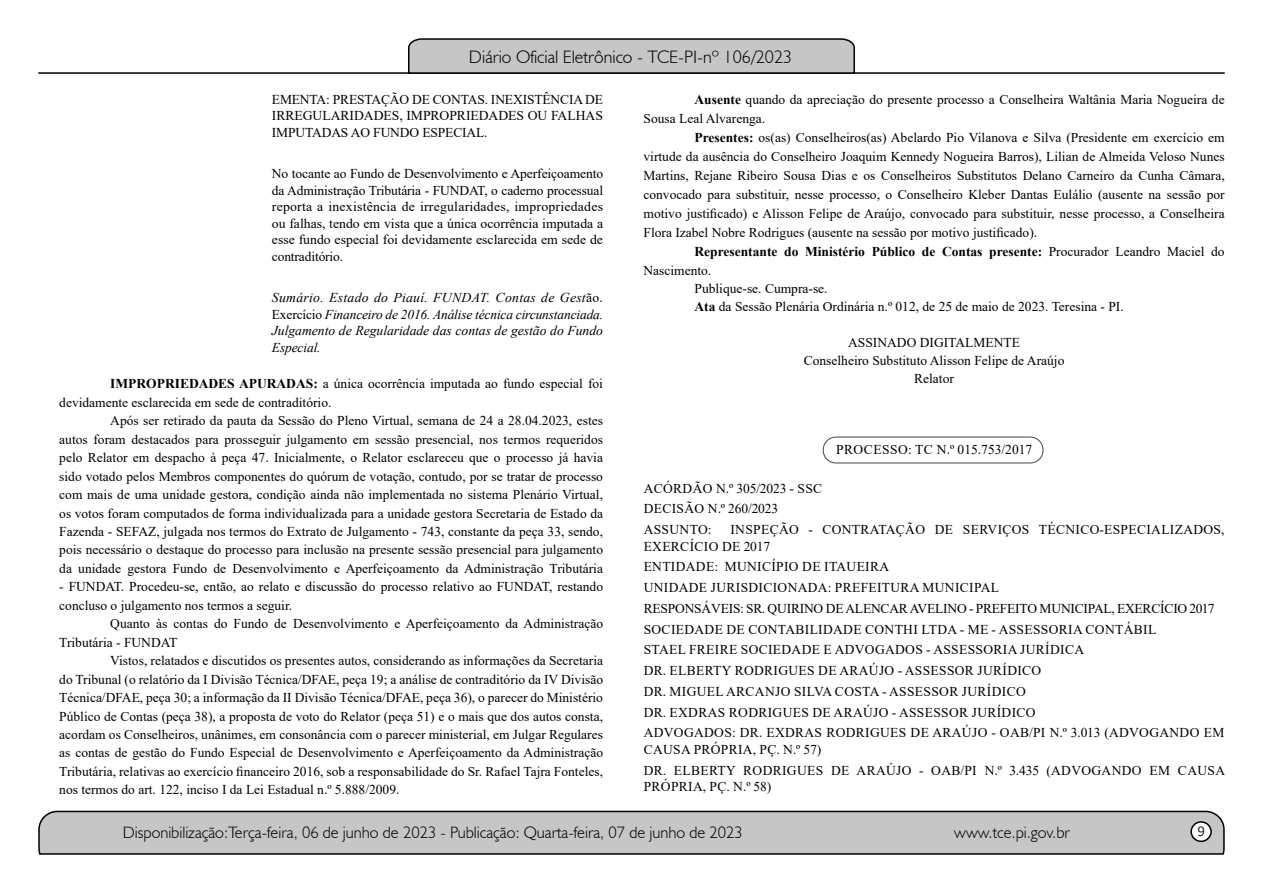
<style>
.page{position:relative;width:1263px;height:893px;background:#fff}
.page>*{position:absolute;margin:0;border:0;box-sizing:border-box;transform-origin:0 0}
.t1{font:300 18px "Humanist 521 BT";color:#000}
.t2{font:300 16.5px "Humanist 521 BT";color:#000}
.t3{font:15px "Calibri";color:#212d4c}
.t4{font:13.5px/18.5px "Times New Roman";color:#000;text-align:justify}
.t5{font:13.5px/20.7px "Times New Roman";letter-spacing:.025em;color:#000}
.t6{font:italic 13.5px/16.5px "Times New Roman";letter-spacing:-.005em;color:#000;text-align:justify}
.t7{font:700 13.5px "Times New Roman";color:#000}
.t8{font:13.5px "Times New Roman";letter-spacing:.035em;color:#000}
.s1{font-style:normal}
.s2{font-weight:700}
.s3{font-weight:400}
</style>
<div class="page">
<svg style="left:38px;top:810px;width:1187px;height:45px;background:#b9b9b9"></svg>
<div style="left:1191px;top:822px;width:20px;height:19px;background:#fff;border-radius:50%"></div>
<div style="left:1190px;top:821px;width:22px;height:21px;border:2px solid #000;border-radius:50%"></div>
<hr style="left:38px;top:72px;width:1187px;height:2px;background:#000">
<svg style="left:407px;top:38px;width:449px;height:36px;background:#b4b4b4"></svg>
<div style="left:823px;top:437px;width:220px;height:27px;border:1px solid #575756;border-radius:13px"></div>
<h1 class="t1" style="left:469px;top:46px;width:325px">Diário Oficial Eletrônico - TCE-PI-nº 106/2023</h1>
<p class="t4" style="left:272px;top:91px;width:333px;line-height:16.5px">EMENTA: PRESTAÇÃO DE CONTAS. INEXISTÊNCIA DE IRREGULARIDADES, IMPROPRIEDADES OU FALHAS IMPUTADAS AO FUNDO ESPECIAL.</p>
<p class="t4" style="left:272px;top:165px;width:333px;line-height:16.5px">No tocante ao Fundo de Desenvolvimento e Aperfeiçoamento da Administração Tributária - FUNDAT, o caderno processual reporta a inexistência de irregularidades, impropriedades ou falhas, tendo em vista que a única ocorrência imputada a esse fundo especial foi devidamente esclarecida em sede de contraditório.</p>
<p class="t6" style="left:272px;top:289px;width:333px">Sumário. Estado do Piauí. FUNDAT. Contas de Gest<span class="s1">ão.<br>Exercício</span> Financeiro de 2016. Análise técnica circunstanciada.<br>Julgamento de Regularidade das contas de gestão do Fundo Especial.</p>
<p class="t4" style="left:59px;top:374px;width:545px;text-indent:51px"><span class="s2">IMPROPRIEDADES APURADAS:</span> a única ocorrência imputada ao fundo especial foi devidamente esclarecida em sede de contraditório.</p>
<p class="t4" style="left:59px;top:411px;width:545px;text-indent:51px">Após ser retirado da pauta da Sessão do Pleno Virtual, semana de 24 a 28.04.2023, estes autos foram destacados para prosseguir julgamento em sessão presencial, nos termos requeridos pelo Relator em despacho à peça 47. Inicialmente, o Relator esclareceu que o processo já havia sido votado pelos Membros componentes do quórum de votação, contudo, por se tratar de processo com mais de uma unidade gestora, condição ainda não implementada no sistema Plenário Virtual, os votos foram computados de forma individualizada para a unidade gestora Secretaria de Estado da Fazenda - SEFAZ, julgada nos termos do Extrato de Julgamento - 743, constante da peça 33, sendo, pois necessário o destaque do processo para inclusão na presente sessão presencial para julgamento da unidade gestora Fundo de Desenvolvimento e Aperfeiçoamento da Administração Tributária</p>
<p class="t4" style="left:59px;top:577px;width:545px">- FUNDAT. Procedeu-se, então, ao relato e discussão do processo relativo ao FUNDAT, restando concluso o julgamento nos termos a seguir.</p>
<p class="t4" style="left:59px;top:614px;width:545px;text-indent:51px">Quanto às contas do Fundo de Desenvolvimento e Aperfeiçoamento da Administração<br>Tributária - FUNDAT</p>
<p class="t4" style="left:59px;top:651px;width:545px;text-indent:51px">Vistos, relatados e discutidos os presentes autos, considerando as informações da Secretaria do Tribunal (o relatório da I Divisão Técnica/DFAE, peça 19; a análise de contraditório da IV Divisão Técnica/DFAE, peça 30; a informação da II Divisão Técnica/DFAE, peça 36), o parecer do Ministério Público de Contas (peça 38), a proposta de voto do Relator (peça 51) e o mais que dos autos consta, acordam os Conselheiros, unânimes, em consonância com o parecer ministerial, em Julgar Regulares as contas de gestão do Fundo Especial de Desenvolvimento e Aperfeiçoamento da Administração Tributária, relativas ao exercício financeiro 2016, sob a responsabilidade do Sr. Rafael Tajra Fonteles, nos termos do art. 122, inciso I da Lei Estadual n.º 5.888/2009.</p>
<p class="t4" style="left:643px;top:89px;width:583px;line-height:19px;text-indent:51px"><span class="s2">Ausente</span> quando da apreciação do presente processo a Conselheira Waltânia Maria Nogueira de<br>Sousa Leal Alvarenga.</p>
<p class="t4" style="left:643px;top:127px;width:583px;line-height:19px;text-indent:51px"><span class="s2">Presentes:</span> os(as) Conselheiros(as) Abelardo Pio Vilanova e Silva (Presidente em exercício em virtude da ausência do Conselheiro Joaquim Kennedy Nogueira Barros), Lilian de Almeida Veloso Nunes Martins, Rejane Ribeiro Sousa Dias e os Conselheiros Substitutos Delano Carneiro da Cunha Câmara, convocado para substituir, nesse processo, o Conselheiro Kleber Dantas Eulálio (ausente na sessão por motivo justificado) e Alisson Felipe de Araújo, convocado para substituir, nesse processo, a Conselheira Flora Izabel Nobre Rodrigues (ausente na sessão por motivo justificado).</p>
<p class="t7" style="left:694px;top:242px;width:532px">Representante do Ministério Público de Contas presente: <span class="s3">Procurador Leandro Maciel do</span></p>
<p class="t4" style="left:643px;top:261px;width:69px">Nascimento.</p>
<p class="t4" style="left:694px;top:279px;width:135px">Publique-se. Cumpra-se.</p>
<p class="t4" style="left:694px;top:297px;width:431px"><span class="s2">Ata</span> da Sessão Plenária Ordinária n.º 012, de 25 de maio de 2023. Teresina - PI.</p>
<p class="t4" style="left:804px;top:333px;width:262px;line-height:18px;text-align:center">ASSINADO DIGITALMENTE<br>Conselheiro Substituto Alisson Felipe de Araújo<br>Relator</p>
<p class="t8" style="left:836px;top:440px;width:198px">PROCESSO: TC N.º 015.753/2017</p>
<p class="t5" style="left:644px;top:477px;width:180px">ACÓRDÃO N.º 305/2023 - SSC<br>DECISÃO N.º 260/2023<br>ASSUNTO:</p>
<p class="t5" style="left:644px;top:521px;width:582px;line-height:16.5px;text-indent:87px">INSPEÇÃO - CONTRATAÇÃO DE SERVIÇOS TÉCNICO-ESPECIALIZADOS,<br>EXERCÍCIO DE 2017</p>
<p class="t5" style="left:644px;top:556px;width:582px">ENTIDADE: MUNICÍPIO DE ITAUEIRA<br>UNIDADE JURISDICIONADA: PREFEITURA MUNICIPAL<br>RESPONSÁVEIS: SR. QUIRINO DE ALENCAR AVELINO - PREFEITO MUNICIPAL, EXERCÍCIO 2017<br>SOCIEDADE DE CONTABILIDADE CONTHI LTDA - ME - ASSESSORIA CONTÁBIL<br>STAEL FREIRE SOCIEDADE E ADVOGADOS - ASSESSORIA JURÍDICA<br>DR. ELBERTY RODRIGUES DE ARAÚJO - ASSESSOR JURÍDICO<br>DR. MIGUEL ARCANJO SILVA COSTA - ASSESSOR JURÍDICO<br>DR. EXDRAS RODRIGUES DE ARAÚJO - ASSESSOR JURÍDICO<br>ADVOGADOS: DR. EXDRAS RODRIGUES DE ARAÚJO - OAB/PI N.º 3.013 (ADVOGANDO EM</p>
<p class="t5" style="left:644px;top:738px;width:583px">CAUSA PRÓPRIA, PÇ. N.º 57)<br>DR. ELBERTY RODRIGUES DE ARAÚJO - OAB/PI N.º 3.435 (ADVOGANDO EM CAUSA</p>
<p class="t5" style="left:644px;top:776px;width:129px">PRÓPRIA, PÇ. N.º 58)</p>
<p class="t2" style="left:123px;top:822px;width:622px">Disponibilização:Terça-feira, 06 de junho de 2023 - Publicação: Quarta-feira, 07 de junho de 2023</p>
<p class="t2" style="left:954px;top:822px;width:117px">www.tce.pi.gov.br</p>
<p class="t3" style="left:1197px;top:821px;width:9px">9</p>
</div>
